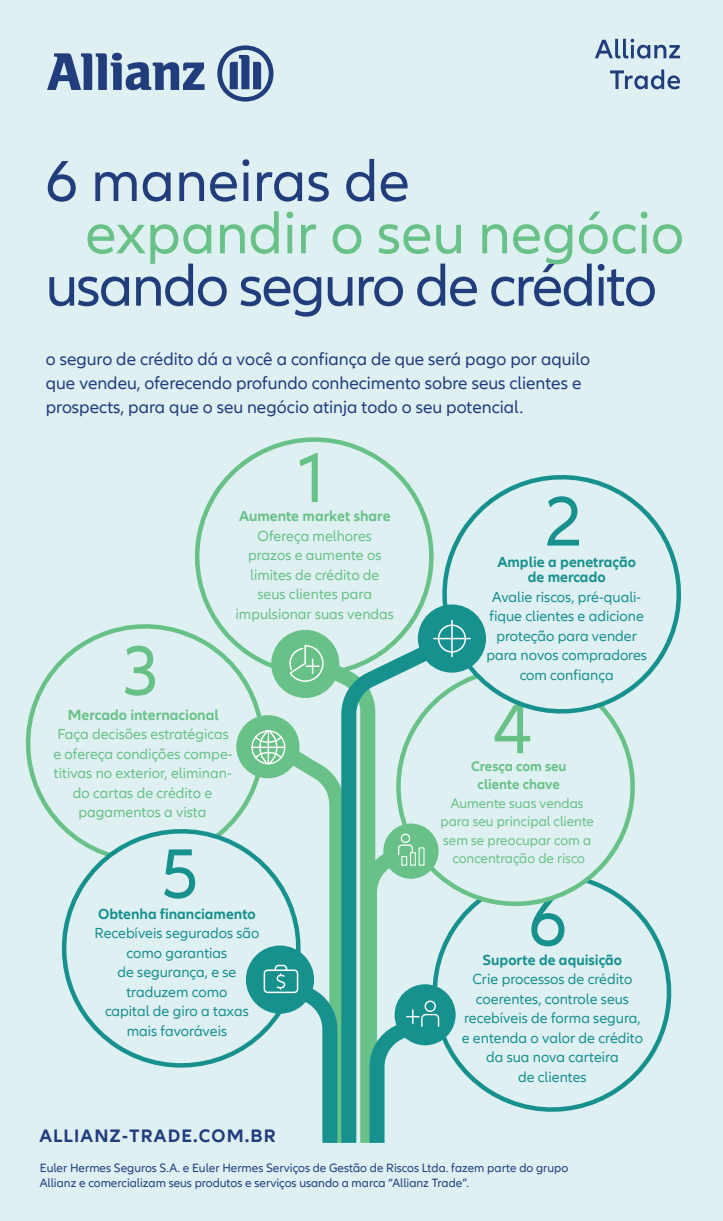
<style>
.page{position:relative;width:723px;height:1221px;background:#fff}
.page>*{position:absolute;margin:0;border:0;box-sizing:border-box;transform-origin:0 0}
.t1{font:72.6px "Allianz Neo";color:#17918e}
.t2{font:72.6px "Allianz Neo";color:#68c187}
.t3{font:59.85px "Allianz Neo";letter-spacing:-.03em;color:#213d7c}
.t4{font:59.85px "Allianz Neo";color:#68c187}
.t5{font:59.85px "Allianz Neo";color:#213d7c}
.t6{font:700 18.6px "Allianz Neo";letter-spacing:.06em;color:#213d7c}
.t7{font:18px/24px "Allianz Neo";color:#213d7c}
.t8{font:15px/19.5px "Allianz Neo";color:#17918e;text-align:center}
.t9{font:15px/19.5px "Allianz Neo";color:#68c187;text-align:center}
.t10{font:700 15px/15px "Allianz Neo";color:#17918e;text-align:center}
.t11{font:700 15px "Allianz Neo";color:#68c187}
.t12{font:14.25px/18.5px "Allianz Neo";color:#68c187;text-align:center}
.t13{font:700 14.25px/18.5px "Allianz Neo";color:#68c187;text-align:center}
.t14{font:12.45px/14.9px "Allianz Neo";color:#213d7c}
</style>
<div class="page">
<div style="left:0;top:0;width:722px;height:1220px;background:#dff0f3"></div>
<svg style="left:471px;top:924px;width:201px;height:188px"></svg>
<svg style="left:195px;top:437px;width:233px;height:189px"></svg>
<svg style="left:285px;top:720px;width:48px;height:225px"></svg>
<svg style="left:333px;top:626px;width:125px;height:517px"></svg>
<svg style="left:384px;top:649px;width:266px;height:275px"></svg>
<svg style="left:25px;top:603px;width:260px;height:210px"></svg>
<svg style="left:47px;top:53px;width:157px;height:37px"></svg>
<svg style="left:217px;top:45px;width:56px;height:57px"></svg>
<svg style="left:610px;top:69px;width:69px;height:20px"></svg>
<svg style="left:595px;top:39px;width:84px;height:20px"></svg>
<svg style="left:48px;top:808px;width:273px;height:260px"></svg>
<div style="left:383px;top:823px;width:55px;height:55px;background:#68c187;border-radius:50%"></div>
<div style="left:236px;top:715px;width:63px;height:63px;background:#68c187;border-radius:50%"></div>
<div style="left:271px;top:629px;width:68px;height:69px;background:#68c187;border-radius:50%"></div>
<svg style="left:289px;top:645px;width:35px;height:37px"></svg>
<svg style="left:251px;top:730px;width:35px;height:35px"></svg>
<div style="left:400px;top:833px;width:10px;height:10px;border:1px solid #fff;border-radius:50%"></div>
<svg style="left:398px;top:844px;width:15px;height:11px"></svg>
<div style="left:410px;top:852px;width:5px;height:13px;border:1px solid #fff"></div>
<div style="left:418px;top:847px;width:6px;height:18px;border:1px solid #fff"></div>
<div style="left:401px;top:855px;width:6px;height:10px;border:1px solid #fff"></div>
<svg style="left:240px;top:945px;width:105px;height:198px"></svg>
<svg style="left:362px;top:982px;width:109px;height:161px"></svg>
<svg style="left:428px;top:475px;width:254px;height:258px"></svg>
<div style="left:417px;top:604px;width:69px;height:68px;background:#17918e;border-radius:50%"></div>
<div style="left:437px;top:624px;width:29px;height:28px;border:2px solid #fff;border-radius:50%"></div>
<hr style="left:451px;top:620px;width:1px;height:36px;background:#fff">
<hr style="left:433px;top:637px;width:37px;height:2px;background:#fff">
<h2 class="t5" style="left:46px;top:147px;width:365px">6 maneiras de</h2>
<h2 class="t4" style="left:85px;top:199px;width:600px">expandir o seu negócio</h2>
<h2 class="t3" style="left:46px;top:251px;width:612px">usando seguro de crédito</h2>
<p class="t7" style="left:46px;top:347px;width:545px">o seguro de crédito dá a você a confiança de que será pago por aquilo que vendeu, oferecendo profundo conhecimento sobre seus clientes e prospects, para que o seu negócio atinja todo o seu potencial.</p>
<h1 class="t2" style="left:299px;top:436px;width:28px">1</h1>
<h1 class="t2" style="left:123px;top:629px;width:40px">3</h1>
<p class="t11" style="left:239px;top:507px;width:153px">Aumente market share</p>
<p class="t9" style="left:235px;top:526px;width:160px">Ofereça melhores prazos e aumente os limites de crédito de seus clientes para impulsionar suas vendas</p>
<p class="t11" style="left:68px;top:705px;width:152px">Mercado internacional</p>
<p class="t9" style="left:53px;top:724px;width:180px">Faça decisões estratégicas e ofereça condições compe&shy;titivas no exterior, eliminan&shy;do cartas de crédito e pagamentos a vista</p>
<h1 class="t1" style="left:161px;top:832px;width:40px">5</h1>
<p class="t10" style="left:98px;top:906px;width:159px">Obtenha financiamento</p>
<p class="t8" style="left:94px;top:923px;width:166px">Recebíveis segurados são como garantias<br>de segurança, e se traduzem como<br>capital de giro a taxas mais favoráveis</p>
<p class="t6" style="left:39px;top:1125px;width:238px">ALLIANZ-TRADE.COM.BR</p>
<h1 class="t1" style="left:544px;top:480px;width:40px">2</h1>
<p class="t10" style="left:497px;top:555px;width:140px">Amplie a penetração de mercado</p>
<p class="t8" style="left:486px;top:587px;width:162px">Avalie riscos, pré-quali&shy;fique clientes e adicione proteção para vender para novos compradores com confiança</p>
<h1 class="t2" style="left:492px;top:687px;width:41px">4</h1>
<p class="t13" style="left:471px;top:757px;width:97px">Cresça com seu cliente chave</p>
<p class="t12" style="left:440px;top:794px;width:155px">Aumente suas vendas para seu principal cliente sem se preocupar com a concentração de risco</p>
<h1 class="t1" style="left:528px;top:879px;width:40px">6</h1>
<p class="t8" style="left:461px;top:969px;width:183px">Crie processos de crédito coerentes, controle seus recebíveis de forma segura, e entenda o valor de crédito da sua nova carteira<br>de clientes</p>
<p class="t10" style="left:482px;top:952px;width:141px">Suporte de aquisição</p>
<p class="t14" style="left:40px;top:1160px;width:529px">Euler Hermes Seguros S.A. e Euler Hermes Serviços de Gestão de Riscos Ltda. fazem parte do grupo<br>Allianz e comercializam seus produtos e serviços usando a marca “Allianz Trade”.</p>
</div>
